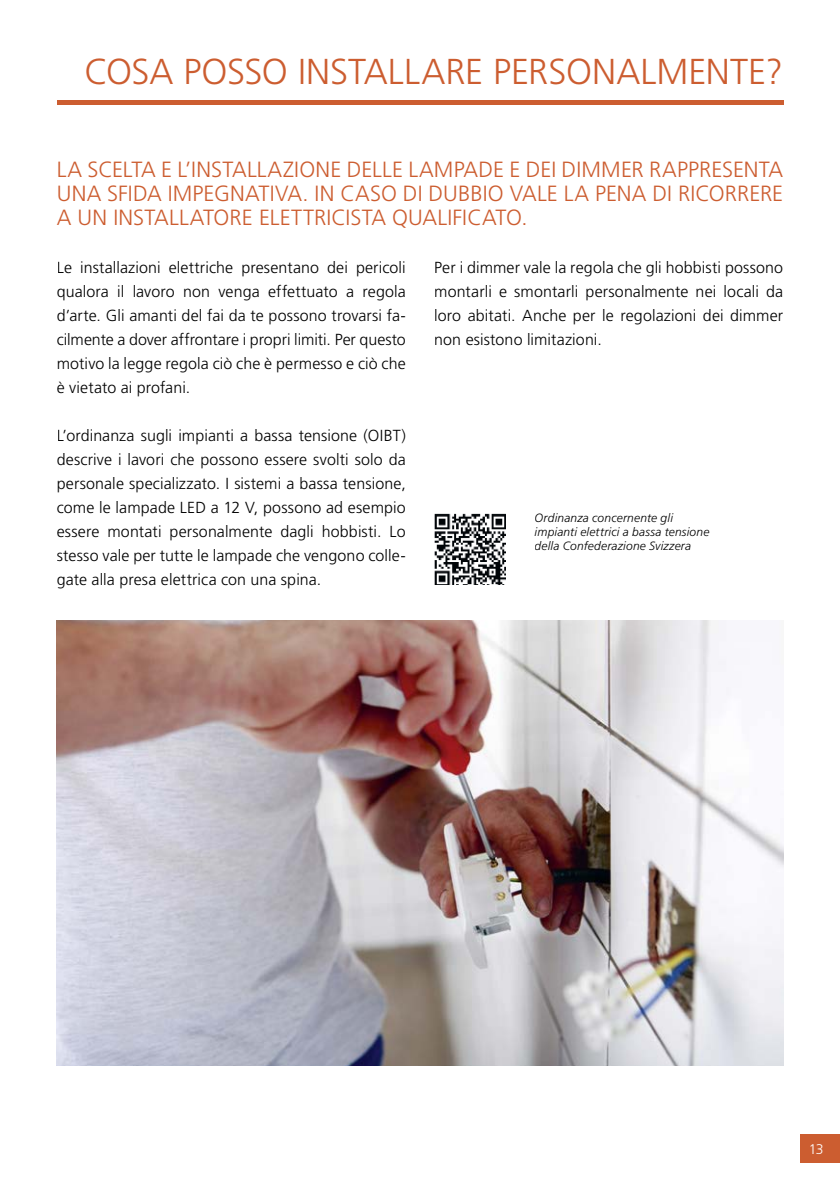
<style>
.page{position:relative;width:840px;height:1191px;background:#fff}
.page>*{position:absolute;margin:0;border:0;box-sizing:border-box;transform-origin:0 0}
.t1{font:300 36px "Frutiger LT Std";color:#cc5d30}
.t2{font:300 22px/24px "Frutiger LT Std";letter-spacing:.005em;color:#cc5d30;text-align:justify}
.t3{font:300 16px/24px "Frutiger LT Std";letter-spacing:.01em;color:#000;text-align:justify}
.t4{font:300 14px "Frutiger LT Std";color:#fff}
.t5{font:italic 300 12px/14px "Frutiger LT Std";letter-spacing:.015em;color:#000}
</style>
<div class="page">
<div style="left:799px;top:1134px;width:40px;height:28px;background:#cc5d30"></div>
<hr style="left:57px;top:101px;width:725px;height:4px;background:#cc5d30">
<img style="left:434px;top:513px;width:71px;height:72px">
<img style="left:57px;top:621px;width:725px;height:444px">
<h1 class="t1" style="left:84px;top:51px;width:699px">COSA POSSO INSTALLARE PERSONALMENTE?</h1>
<h2 class="t2" style="left:57px;top:157px;width:727px">LA SCELTA E L’INSTALLAZIONE DELLE LAMPADE E DEI DIMMER RAPPRESENTA UNA SFIDA IMPEGNATIVA. IN CASO DI DUBBIO VALE LA PENA DI RICORRERE A UN INSTALLATORE ELETTRICISTA QUALIFICATO.</h2>
<p class="t3" style="left:57px;top:255px;width:350px">Le installazioni elettriche presentano dei pericoli qualora il lavoro non venga effettuato a regola d’arte. Gli amanti del fai da te possono trovarsi fa&shy;cilmente a dover affrontare i propri limiti. Per questo motivo la legge regola ciò che è permesso e ciò che è vietato ai profani.</p>
<p class="t3" style="left:57px;top:423px;width:350px">L’ordinanza sugli impianti a bassa tensione (OIBT) descrive i lavori che possono essere svolti solo da personale specializzato. I sistemi a bassa tensione, come le lampade LED a 12 V, possono ad esempio essere montati personalmente dagli hobbisti. Lo stesso vale per tutte le lampade che vengono colle&shy;gate alla presa elettrica con una spina.</p>
<p class="t3" style="left:434px;top:255px;width:350px">Per i dimmer vale la regola che gli hobbisti possono montarli e smontarli personalmente nei locali da loro abitati. Anche per le regolazioni dei dimmer non esistono limitazioni.</p>
<p class="t5" style="left:534px;top:511px;width:176px">Ordinanza concernente gli impianti elettrici a bassa tensione della Confederazione Svizzera</p>
<p class="t4" style="left:808px;top:1141px;width:16px">13</p>
</div>
